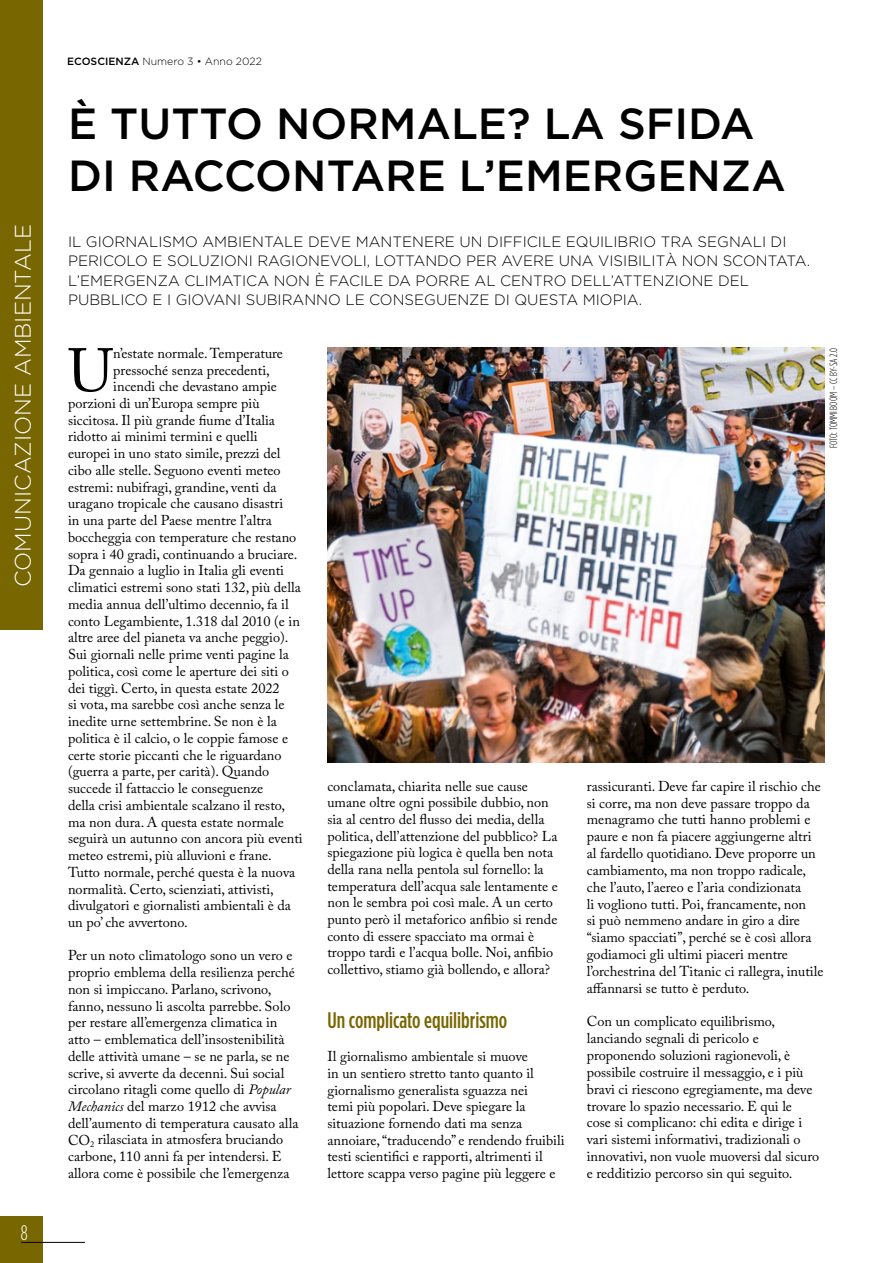
<style>
.page{position:relative;width:893px;height:1263px;background:#fff}
.page>*{position:absolute;margin:0;border:0;box-sizing:border-box;transform-origin:0 0}
.t1{font:60.6px "Adobe Caslon Pro";color:#000}
.t2{font:500 43.5px/52.5px "Gotham HTF";color:#000}
.t3{font:500 condensed 22.5px "Gotham HTF";color:#786600}
.t4{font:300 22.5px "Gotham HTF";color:#fff}
.t5{font:300 condensed 21px "Gotham HTF";color:#fff}
.t6{font:300 15px/19.5px "Gotham HTF";color:#000}
.t7{font:14.25px/16.8px "Adobe Caslon Pro";color:#000}
.t8{font:300 10.5px "Gotham HTF";color:#000}
.t9{font:300 condensed 10.5px "Gotham HTF";letter-spacing:-.005em;color:#000}
.s1{font-weight:500}
.s2{font-style:italic}
</style>
<div class="page">
<div style="left:0;top:1216px;width:43px;height:47px;background:#786600"></div>
<hr style="left:21px;top:1242px;width:64px;height:1px;background:#000">
<div style="left:0;top:0;width:43px;height:629px;background:#786600"></div>
<img style="left:327px;top:348px;width:498px;height:415px">
<h3 class="t4" style="left:11px;top:587px;width:364px;rotate:-90deg">COMUNICAZIONE AMBIENTALE</h3>
<h3 class="t5" style="left:21px;top:1221px;width:8px">8</h3>
<p class="t8" style="left:67px;top:56px;width:196px"><span class="s1">ECOSCIENZA</span> Numero 3 • Anno 2022</p>
<h2 class="t2" style="left:68px;top:96px;width:719px">È TUTTO NORMALE? LA SFIDA<br>DI RACCONTARE L’EMERGENZA</h2>
<p class="t6" style="left:68px;top:231px;width:744px">IL GIORNALISMO AMBIENTALE DEVE MANTENERE UN DIFFICILE EQUILIBRIO TRA SEGNALI DI PERICOLO E SOLUZIONI RAGIONEVOLI, LOTTANDO PER AVERE UNA VISIBILITÀ NON SCONTATA.<br>L’EMERGENZA CLIMATICA NON È FACILE DA PORRE AL CENTRO DELL’ATTENZIONE DEL PUBBLICO E I GIOVANI SUBIRANNO LE CONSEGUENZE DI QUESTA MIOPIA.</p>
<h1 class="t1" style="left:68px;top:335px;width:47px">U</h1>
<p class="t7" style="left:113px;top:345px;width:171px">n’estate normale. Temperature</p>
<p class="t7" style="left:113px;top:361px;width:158px">pressoché senza precedenti,</p>
<p class="t7" style="left:113px;top:378px;width:165px">incendi che devastano ampie</p>
<p class="t7" style="left:68px;top:395px;width:193px">porzioni di un’Europa sempre più</p>
<p class="t7" style="left:68px;top:411px;width:208px">siccitosa. Il più grande fiume d’Italia</p>
<p class="t7" style="left:68px;top:428px;width:191px">ridotto ai minimi termini e quelli</p>
<p class="t7" style="left:68px;top:445px;width:214px">europei in uno stato simile, prezzi del</p>
<p class="t7" style="left:68px;top:461px;width:214px">cibo alle stelle. Seguono eventi meteo</p>
<p class="t7" style="left:68px;top:478px;width:210px">estremi: nubifragi, grandine, venti da</p>
<p class="t7" style="left:68px;top:495px;width:217px">uragano tropicale che causano disastri</p>
<p class="t7" style="left:68px;top:512px;width:205px">in una parte del Paese mentre l’altra</p>
<p class="t7" style="left:68px;top:528px;width:230px">boccheggia con temperature che restano</p>
<p class="t7" style="left:68px;top:545px;width:231px">sopra i 40 gradi, continuando a bruciare.</p>
<p class="t7" style="left:68px;top:562px;width:217px">Da gennaio a luglio in Italia gli eventi</p>
<p class="t7" style="left:68px;top:579px;width:234px">climatici estremi sono stati 132, più della</p>
<p class="t7" style="left:68px;top:595px;width:222px">media annua dell’ultimo decennio, fa il</p>
<p class="t7" style="left:68px;top:612px;width:233px">conto Legambiente, 1.318 dal 2010 (e in</p>
<p class="t7" style="left:68px;top:629px;width:222px">altre aree del pianeta va anche peggio).</p>
<p class="t7" style="left:68px;top:646px;width:222px">Sui giornali nelle prime venti pagine la</p>
<p class="t7" style="left:68px;top:662px;width:222px">politica, così come le aperture dei siti o</p>
<p class="t7" style="left:68px;top:679px;width:213px">dei tiggì. Certo, in questa estate 2022</p>
<p class="t7" style="left:68px;top:696px;width:218px">si vota, ma sarebbe così anche senza le</p>
<p class="t7" style="left:68px;top:713px;width:210px">inedite urne settembrine. Se non è la</p>
<p class="t7" style="left:68px;top:729px;width:222px">politica è il calcio, o le coppie famose e</p>
<p class="t7" style="left:68px;top:746px;width:215px">certe storie piccanti che le riguardano</p>
<p class="t7" style="left:68px;top:763px;width:203px">(guerra a parte, per carità). Quando</p>
<p class="t7" style="left:68px;top:780px;width:197px">succede il fattaccio le conseguenze</p>
<p class="t7" style="left:68px;top:796px;width:219px">della crisi ambientale scalzano il resto,</p>
<p class="t7" style="left:68px;top:813px;width:217px">ma non dura. A questa estate normale</p>
<p class="t7" style="left:68px;top:830px;width:236px">seguirà un autunno con ancora più eventi</p>
<p class="t7" style="left:68px;top:847px;width:205px">meteo estremi, più alluvioni e frane.</p>
<p class="t7" style="left:68px;top:863px;width:229px">Tutto normale, perché questa è la nuova</p>
<p class="t7" style="left:68px;top:880px;width:207px">normalità. Certo, scienziati, attivisti,</p>
<p class="t7" style="left:68px;top:897px;width:225px">divulgatori e giornalisti ambientali è da</p>
<p class="t7" style="left:68px;top:914px;width:121px">un po’ che avvertono.</p>
<p class="t7" style="left:68px;top:947px;width:232px">Per un noto climatologo sono un vero e proprio emblema della resilienza perché non si impiccano. Parlano, scrivono, fanno, nessuno li ascolta parrebbe. Solo per restare all’emergenza climatica in atto – emblematica dell’insostenibilità delle attività umane – se ne parla, se ne scrive, si avverte da decenni. Sui social circolano ritagli come quello di <span class="s2">Popular Mechanics</span> del marzo 1912 che avvisa dell’aumento di temperatura causato alla CO<sub>2</sub> rilasciata in atmosfera bruciando carbone, 110 anni fa per intendersi. E allora come è possibile che l’emergenza</p>
<p class="t9" style="left:828px;top:448px;width:102px;rotate:-90deg">FOTO: TOMMI BOOM – CC BY-SA 2.0</p>
<p class="t7" style="left:327px;top:777px;width:232px">conclamata, chiarita nelle sue cause umane oltre ogni possibile dubbio, non sia al centro del flusso dei media, della politica, dell’attenzione del pubblico? La spiegazione più logica è quella ben nota della rana nella pentola sul fornello: la temperatura dell’acqua sale lentamente e non le sembra poi così male. A un certo punto però il metaforico anfibio si rende conto di essere spacciato ma ormai è troppo tardi e l’acqua bolle. Noi, anfibio collettivo, stiamo già bollendo, e allora?</p>
<h3 class="t3" style="left:327px;top:1007px;width:181px">Un complicato equilibrismo</h3>
<p class="t7" style="left:327px;top:1048px;width:239px">Il giornalismo ambientale si muove<br>in un sentiero stretto tanto quanto il giornalismo generalista sguazza nei<br>temi più popolari. Deve spiegare la situazione fornendo dati ma senza annoiare, “traducendo” e rendendo fruibili testi scientifici e rapporti, altrimenti il lettore scappa verso pagine più leggere e</p>
<p class="t7" style="left:587px;top:777px;width:238px">rassicuranti. Deve far capire il rischio che si corre, ma non deve passare troppo da menagramo che tutti hanno problemi e paure e non fa piacere aggiungerne altri al fardello quotidiano. Deve proporre un cambiamento, ma non troppo radicale, che l’auto, l’aereo e l’aria condizionata<br>li vogliono tutti. Poi, francamente, non<br>si può nemmeno andare in giro a dire “siamo spacciati”, perché se è così allora godiamoci gli ultimi piaceri mentre l’orchestrina del Titanic ci rallegra, inutile affannarsi se tutto è perduto.</p>
<p class="t7" style="left:587px;top:1013px;width:234px">Con un complicato equilibrismo, lanciando segnali di pericolo e proponendo soluzioni ragionevoli, è possibile costruire il messaggio, e i più bravi ci riescono egregiamente, ma deve trovare lo spazio necessario. E qui le cose si complicano: chi edita e dirige i vari sistemi informativi, tradizionali o innovativi, non vuole muoversi dal sicuro e redditizio percorso sin qui seguito.</p>
</div>
